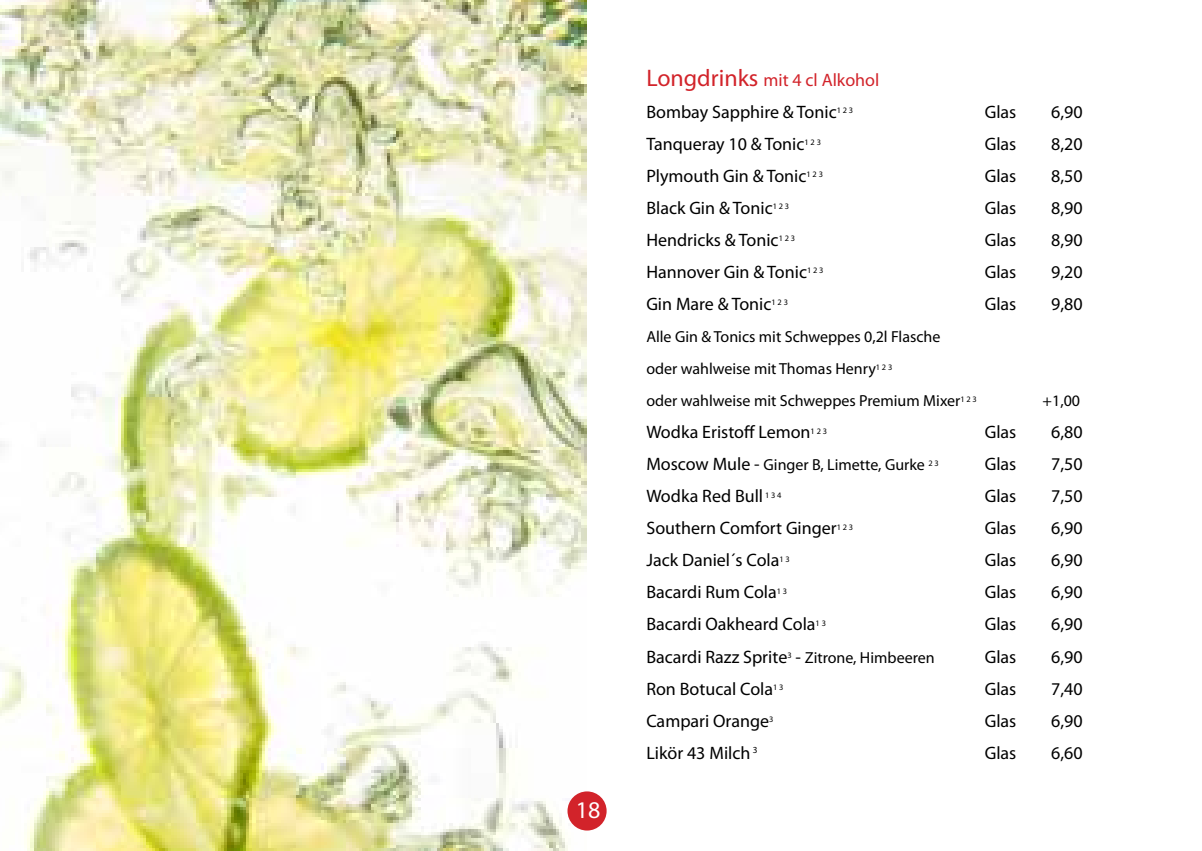
<style>
.page{position:relative;width:1202px;height:851px;background:#fff}
.page>*{position:absolute;margin:0;border:0;box-sizing:border-box;transform-origin:0 0}
.t1{font:24px "Myriad Pro";color:#fff}
.t2{font:18px/32px "Myriad Pro";color:#000}
.t3{font:16px/32px "Myriad Pro";color:#000}
.s1{font-size:24px;color:#d2232a}
.s2{color:#d2232a}
.s3{font-size:18px}
.s4{font-size:16px}
</style>
<div class="page">
<img style="left:0;top:0;width:587px;height:850px">
<div style="left:567px;top:791px;width:40px;height:39px;background:#d2232a;border-radius:50%"></div>
<h1 class="t1" style="left:576px;top:795px;width:26px">18</h1>
<p class="t2" style="left:646px;top:64px;width:234px"><span class="s1">Longdrinks</span> <span class="s2">mit 4 cl Alkohol<br></span>Bombay Sapphire &amp; Tonic<sup>1</sup> <sup>2</sup> <sup>3</sup></p>
<p class="t2" style="left:985px;top:96px;width:33px">Glas</p>
<p class="t2" style="left:1051px;top:96px;width:33px">6,90</p>
<p class="t2" style="left:646px;top:128px;width:176px">Tanqueray 10 &amp; Tonic<sup>1</sup> <sup>2</sup> <sup>3</sup></p>
<p class="t2" style="left:985px;top:128px;width:33px">Glas</p>
<p class="t2" style="left:1051px;top:128px;width:33px">8,20</p>
<p class="t2" style="left:646px;top:160px;width:178px">Plymouth Gin &amp; Tonic<sup>1</sup> <sup>2</sup> <sup>3</sup></p>
<p class="t2" style="left:985px;top:160px;width:33px">Glas</p>
<p class="t2" style="left:1051px;top:160px;width:33px">8,50</p>
<p class="t2" style="left:646px;top:192px;width:144px">Black Gin &amp; Tonic<sup>1</sup> <sup>2</sup> <sup>3</sup></p>
<p class="t2" style="left:985px;top:192px;width:33px">Glas</p>
<p class="t2" style="left:1051px;top:192px;width:33px">8,90</p>
<p class="t2" style="left:646px;top:224px;width:150px">Hendricks &amp; Tonic<sup>1</sup> <sup>2</sup> <sup>3</sup></p>
<p class="t2" style="left:985px;top:224px;width:33px">Glas</p>
<p class="t2" style="left:1051px;top:224px;width:33px">8,90</p>
<p class="t2" style="left:646px;top:256px;width:179px">Hannover Gin &amp; Tonic<sup>1</sup> <sup>2</sup> <sup>3</sup></p>
<p class="t2" style="left:985px;top:256px;width:33px">Glas</p>
<p class="t2" style="left:1051px;top:256px;width:33px">9,20</p>
<p class="t2" style="left:646px;top:288px;width:143px">Gin Mare &amp; Tonic<sup>1</sup> <sup>2</sup> <sup>3</sup></p>
<p class="t2" style="left:985px;top:288px;width:33px">Glas</p>
<p class="t2" style="left:1051px;top:288px;width:33px">9,80</p>
<p class="t3" style="left:646px;top:320px;width:332px">Alle Gin &amp; Tonics mit Schweppes 0,2l Flasche<br>oder wahlweise mit Thomas Henry<sup>1</sup> <sup>2</sup> <sup>3<br></sup>oder wahlweise mit Schweppes Premium Mixer<sup>1</sup> <sup>2</sup> <sup>3</sup></p>
<p class="t3" style="left:1043px;top:384px;width:39px">+1,00</p>
<p class="t2" style="left:646px;top:416px;width:182px">Wodka Eristoff Lemon<sup>1</sup> <sup>2</sup> <sup>3</sup></p>
<p class="t2" style="left:985px;top:416px;width:33px">Glas</p>
<p class="t2" style="left:1051px;top:416px;width:33px">6,80</p>
<p class="t3" style="left:646px;top:448px;width:294px"><span class="s3">Moscow Mule -</span> Ginger B, Limette, Gurke <sup>2</sup> <sup>3</sup></p>
<p class="t2" style="left:985px;top:448px;width:33px">Glas</p>
<p class="t2" style="left:1051px;top:448px;width:33px">7,50</p>
<p class="t2" style="left:646px;top:480px;width:137px">Wodka Red Bull <sup>1</sup> <sup>3</sup> <sup>4</sup></p>
<p class="t2" style="left:985px;top:480px;width:33px">Glas</p>
<p class="t2" style="left:1051px;top:480px;width:33px">7,50</p>
<p class="t2" style="left:646px;top:512px;width:208px">Southern Comfort Ginger<sup>1</sup> <sup>2</sup> <sup>3</sup></p>
<p class="t2" style="left:985px;top:512px;width:33px">Glas</p>
<p class="t2" style="left:1051px;top:512px;width:33px">6,90</p>
<p class="t2" style="left:646px;top:544px;width:145px">Jack Daniel´s Cola<sup>1</sup> <sup>3</sup></p>
<p class="t2" style="left:985px;top:544px;width:33px">Glas</p>
<p class="t2" style="left:1051px;top:544px;width:33px">6,90</p>
<p class="t2" style="left:646px;top:576px;width:142px">Bacardi Rum Cola<sup>1</sup> <sup>3</sup></p>
<p class="t2" style="left:985px;top:576px;width:33px">Glas</p>
<p class="t2" style="left:1051px;top:576px;width:33px">6,90</p>
<p class="t2" style="left:646px;top:608px;width:181px">Bacardi Oakheard Cola<sup>1</sup> <sup>3</sup></p>
<p class="t2" style="left:985px;top:608px;width:33px">Glas</p>
<p class="t2" style="left:1051px;top:608px;width:33px">6,90</p>
<p class="t2" style="left:646px;top:640px;width:290px">Bacardi Razz Sprite<sup>3</sup> - <span class="s4">Zitrone, Himbeeren</span></p>
<p class="t2" style="left:985px;top:640px;width:33px">Glas</p>
<p class="t2" style="left:1051px;top:640px;width:33px">6,90</p>
<p class="t2" style="left:646px;top:672px;width:139px">Ron Botucal Cola<sup>1</sup> <sup>3</sup></p>
<p class="t2" style="left:985px;top:672px;width:33px">Glas</p>
<p class="t2" style="left:1051px;top:672px;width:33px">7,40</p>
<p class="t2" style="left:646px;top:704px;width:129px">Campari Orange<sup>3</sup></p>
<p class="t2" style="left:985px;top:704px;width:33px">Glas</p>
<p class="t2" style="left:1051px;top:704px;width:33px">6,90</p>
<p class="t2" style="left:646px;top:736px;width:113px">Likör 43 Milch <sup>3</sup></p>
<p class="t2" style="left:985px;top:736px;width:33px">Glas</p>
<p class="t2" style="left:1051px;top:736px;width:33px">6,60</p>
</div>
